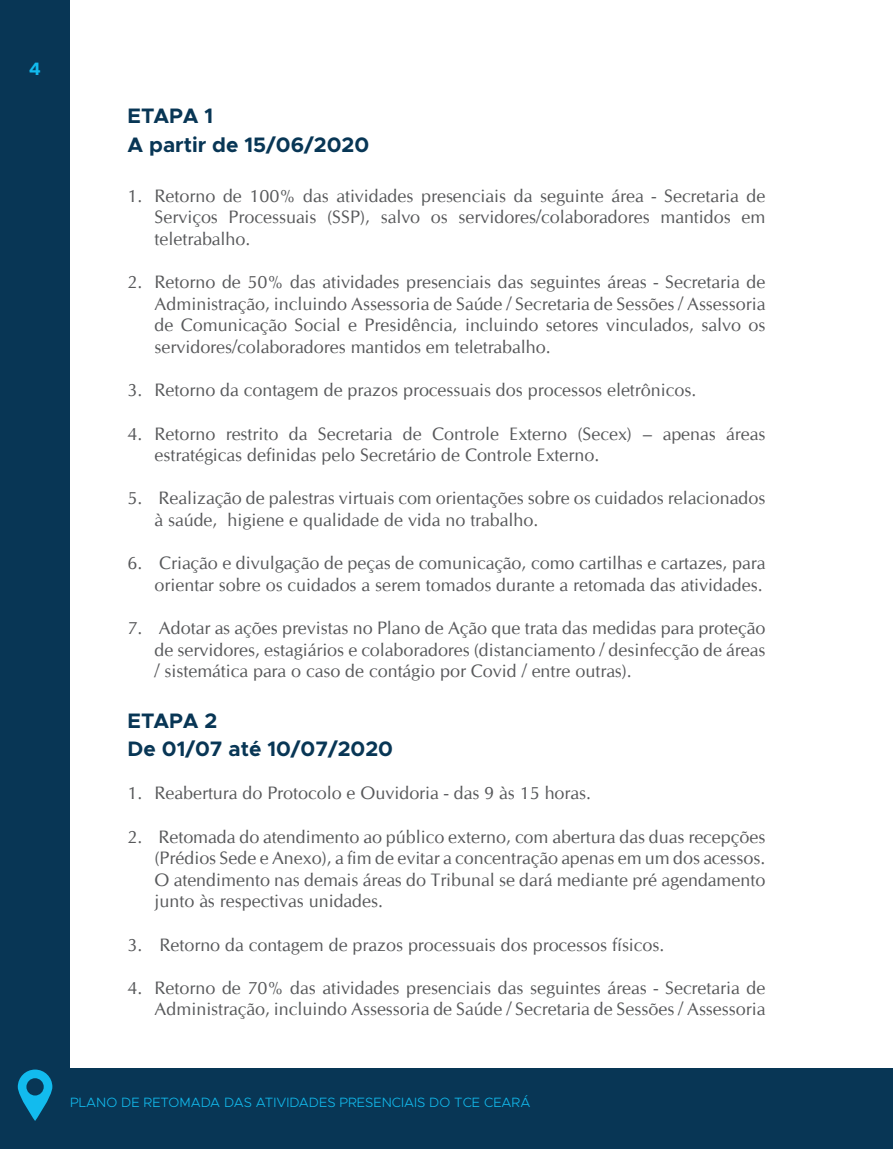
<style>
.page{position:relative;width:893px;height:1149px;background:#fff}
.page>*{position:absolute;margin:0;border:0;box-sizing:border-box;transform-origin:0 0}
.t1{font:700 21px/28.5px "Metropolis";color:#083655}
.t2{font:18px/21.6px "CG Omega";color:#57585a;text-align:justify}
.t3{font:700 18px "Metropolis";color:#12bbee}
.t4{font:300 13.5px "Metropolis";color:#12bbee}
</style>
<div class="page">
<div style="left:0;top:0;width:893px;height:1148px;background:#083655"></div>
<div style="left:70px;top:0;width:822px;height:1066px;background:#fff"></div>
<svg style="left:18px;top:1069px;width:34px;height:51px"></svg>
<p class="t3" style="left:29px;top:57px;width:13px">4</p>
<p class="t1" style="left:128px;top:102px;width:243px">ETAPA 1<br>A partir de 15/06/2020</p>
<p class="t2" style="left:155px;top:185px;width:612px;text-indent:-27px">1. Retorno de 100% das atividades presenciais da seguinte área - Secretaria de Serviços Processuais (SSP), salvo os servidores/colaboradores mantidos em teletrabalho.</p>
<p class="t2" style="left:155px;top:271px;width:612px;text-indent:-27px">2. Retorno de 50% das atividades presenciais das seguintes áreas - Secretaria de Administração, incluindo Assessoria de Saúde / Secretaria de Sessões / Assessoria de Comunicação Social e Presidência, incluindo setores vinculados, salvo os servidores/colaboradores mantidos em teletrabalho.</p>
<p class="t2" style="left:128px;top:379px;width:570px">3. Retorno da contagem de prazos processuais dos processos eletrônicos.</p>
<p class="t2" style="left:155px;top:422px;width:612px;text-indent:-27px">4. Retorno restrito da Secretaria de Controle Externo (Secex) – apenas áreas estratégicas definidas pelo Secretário de Controle Externo.</p>
<p class="t2" style="left:155px;top:487px;width:612px;text-indent:-27px">5. Realização de palestras virtuais com orientações sobre os cuidados relacionados à saúde, higiene e qualidade de vida no trabalho.</p>
<p class="t2" style="left:128px;top:552px;width:639px;text-align:right">6. Criação e divulgação de peças de comunicação, como cartilhas e cartazes, para orientar sobre os cuidados a serem tomados durante a retomada das atividades.</p>
<p class="t2" style="left:155px;top:617px;width:612px;text-indent:-27px">7. Adotar as ações previstas no Plano de Ação que trata das medidas para proteção de servidores, estagiários e colaboradores (distanciamento / desinfecção de áreas / sistemática para o caso de contágio por Covid / entre outras).</p>
<p class="t1" style="left:128px;top:705px;width:267px">ETAPA 2<br>De 01/07 até 10/07/2020</p>
<p class="t2" style="left:128px;top:782px;width:465px">1. Reabertura do Protocolo e Ouvidoria - das 9 às 15 horas.</p>
<p class="t2" style="left:155px;top:825px;width:612px;text-indent:-27px">2. Retomada do atendimento ao público externo, com abertura das duas recepções (Prédios Sede e Anexo), a fim de evitar a concentração apenas em um dos acessos.<br>O atendimento nas demais áreas do Tribunal se dará mediante pré agendamento junto às respectivas unidades.</p>
<p class="t2" style="left:128px;top:933px;width:538px">3. Retorno da contagem de prazos processuais dos processos físicos.</p>
<p class="t2" style="left:128px;top:976px;width:639px;text-align:right">4. Retorno de 70% das atividades presenciais das seguintes áreas - Secretaria de<br>Administração, incluindo Assessoria de Saúde / Secretaria de Sessões / Assessoria</p>
<p class="t4" style="left:70px;top:1093px;width:462px">PLANO DE RETOMADA DAS ATIVIDADES PRESENCIAIS DO TCE CEARÁ</p>
</div>
